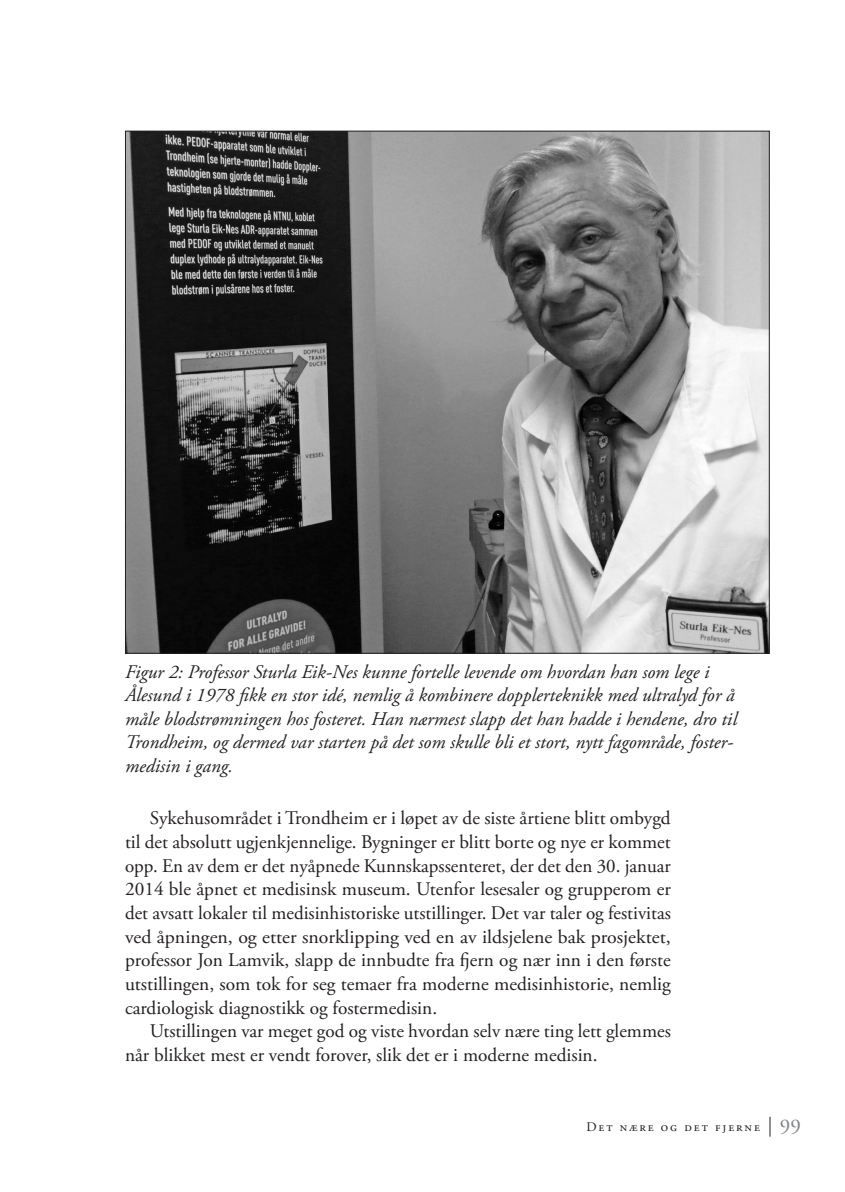
<style>
.page{position:relative;width:845px;height:1192px;background:#fff}
.page>*{position:absolute;margin:0;border:0;box-sizing:border-box;transform-origin:0 0}
.t1{font:19.25px/23.6px "Adobe Garamond Pro";color:#231f20;text-align:justify}
.t2{font:italic 19.25px/23.6px "Adobe Garamond Pro";color:#231f20}
.t3{font:13.12px "Adobe Garamond Pro";letter-spacing:.15em;color:#231f20}
.s1{font-size:21px;color:#808285}
</style>
<div class="page">
<svg style="left:770px;top:1116px;width:1px;height:20px"></svg>
<img style="left:127px;top:133px;width:641px;height:518px">
<p class="t2" style="left:125px;top:660px;width:613px">Figur 2: Professor Sturla Eik-Nes kunne fortelle levende om hvordan han som lege i Ålesund i 1978 fikk en stor idé, nemlig å kombinere dopplerteknikk med ultralyd for å måle blodstrømningen hos fosteret. Han nærmest slapp det han hadde i hendene, dro til Trondheim, og dermed var starten på det som skulle bli et stort, nytt fagområde, foster&shy;medisin i gang.</p>
<p class="t1" style="left:125px;top:807px;width:547px;text-indent:25px">Sykehusområdet i Trondheim er i løpet av de siste årtiene blitt ombygd til det absolutt ugjenkjennelige. Bygninger er blitt borte og nye er kommet opp. En av dem er det nyåpnede Kunnskapssenteret, der det den 30. januar 2014 ble åpnet et medisinsk museum. Utenfor lesesaler og grupperom er det avsatt lokaler til medisinhistoriske utstillinger. Det var taler og festivitas ved åpningen, og etter snorklipping ved en av ildsjelene bak prosjektet, professor Jon Lamvik, slapp de innbudte fra fjern og nær inn i den første utstillingen, som tok for seg temaer fra moderne medisinhistorie, nemlig cardiologisk diagnostikk og fostermedisin.</p>
<p class="t1" style="left:125px;top:1019px;width:547px;text-indent:25px">Utstillingen var meget god og viste hvordan selv nære ting lett glemmes når blikket mest er vendt forover, slik det er i moderne medisin.</p>
<p class="t3" style="left:586px;top:1118px;width:216px">Det nære og det fjerne <span class="s1">99</span></p>
</div>
